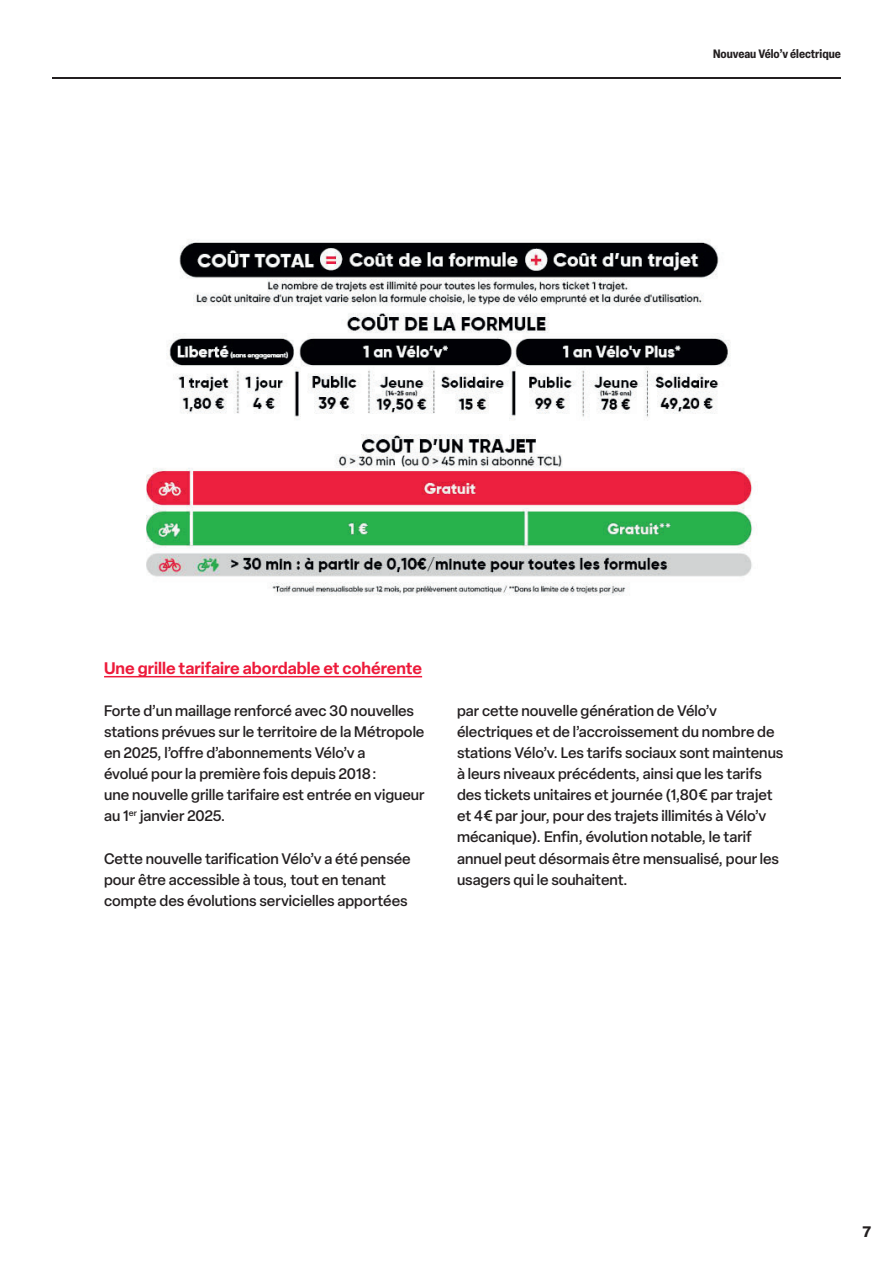
<style>
.page{position:relative;width:893px;height:1263px;background:#fff}
.page>*{position:absolute;margin:0;border:0;box-sizing:border-box;transform-origin:0 0}
.H4_-_Rouge{font:600 16.5px "Elza";color:#ed1a3a}
.Texte_courant_-_Noir{font:500 15px/21.1px "Elza";color:#231f20}
.t1{font:700 15px "Elza Text";color:#231f20}
.t2{font:700 condensed 12px "Elza";color:#231f20}
</style>
<div class="page">
<hr style="left:52px;top:77px;width:789px;height:2px;background:#231f20">
<img style="left:146px;top:240px;width:607px;height:356px">
<hr style="left:104px;top:676px;width:318px;height:1px;background:#ed1a3a">
<p class="t2" style="left:713px;top:45px;width:129px">Nouveau Vélo’v électrique</p>
<p class="H4_-_Rouge" style="left:104px;top:656px;width:320px">Une grille tarifaire abordable et cohérente</p>
<p class="Texte_courant_-_Noir" style="left:104px;top:700px;width:322px">Forte d’un maillage renforcé avec 30 nouvelles stations prévues sur le territoire de la Métropole en 2025, l’offre d’abonnements Vélo’v a<br>évolué pour la première fois depuis 2018 :<br>une nouvelle grille tarifaire est entrée en vigueur au 1<sup>er</sup> janvier 2025.</p>
<p class="Texte_courant_-_Noir" style="left:104px;top:847px;width:308px">Cette nouvelle tarification Vélo’v a été pensée pour être accessible à tous, tout en tenant compte des évolutions servicielles apportées</p>
<p class="Texte_courant_-_Noir" style="left:457px;top:700px;width:328px">par cette nouvelle génération de Vélo’v électriques et de l’accroissement du nombre de stations Vélo’v. Les tarifs sociaux sont maintenus à leurs niveaux précédents, ainsi que les tarifs des tickets unitaires et journée (1,80 € par trajet et 4 € par jour, pour des trajets illimités à Vélo’v mécanique). Enfin, évolution notable, le tarif annuel peut désormais être mensualisé, pour les usagers qui le souhaitent.</p>
<p class="t1" style="left:863px;top:1220px;width:10px">7</p>
</div>
